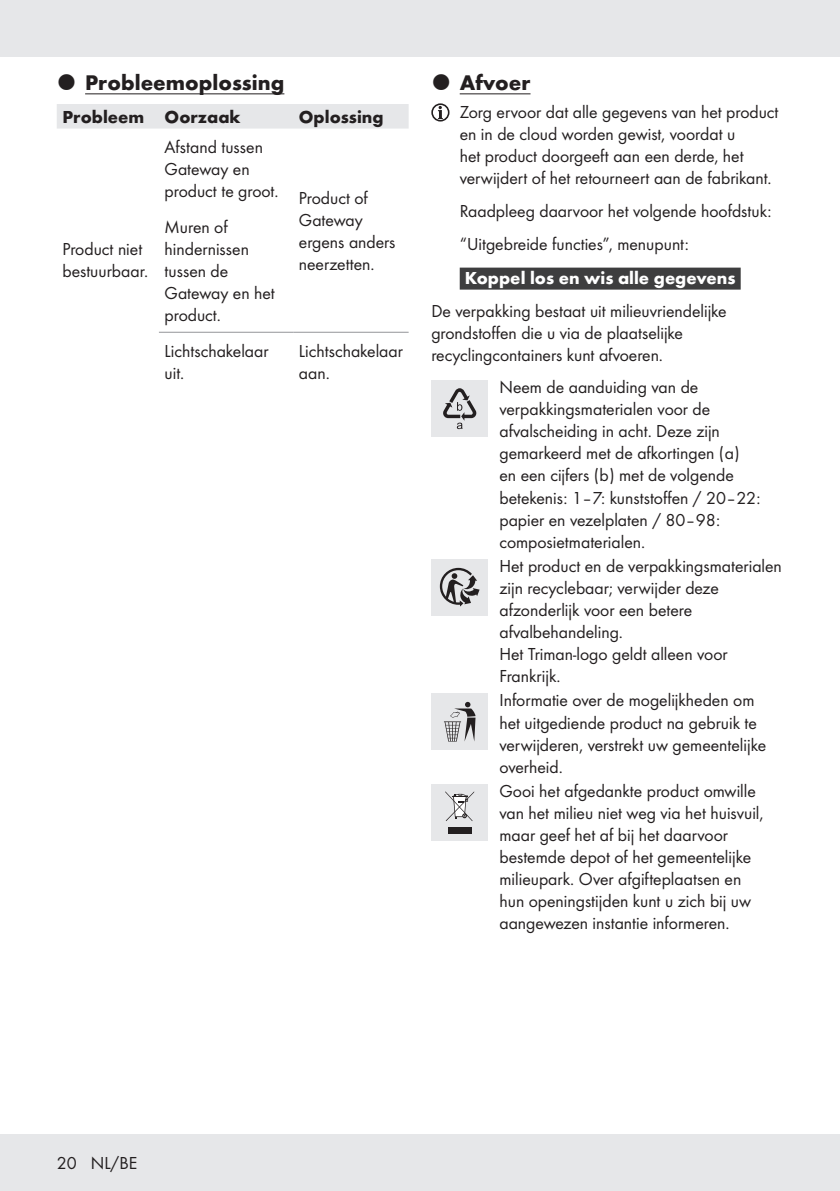
<style>
.page{position:relative;width:840px;height:1191px;background:#fff}
.page>*{position:absolute;margin:0;border:0;box-sizing:border-box;transform-origin:0 0}
.t1{font:700 22px "Futura";color:#231f20}
.Body{font:18px/22px "Futura Boo";color:#231f20}
.Indent{font:18px/22px "Futura Boo";color:#231f20}
.Indent_SB{font:18px "Futura Boo";color:#231f20}
.Indent_SB-2{font:700 18px "Futura";color:#fff}
.Headline__Table{font:700 18px "Futura";color:#231f20}
.s1{color:#3e3e3f}
</style>
<div class="page">
<div style="left:0;top:1134px;width:839px;height:57px;background:#e6e7e9"></div>
<div style="left:0;top:0;width:839px;height:57px;background:#e6e7e9"></div>
<hr style="left:85px;top:93px;width:199px;height:1px;background:#231f20">
<div style="left:57px;top:104px;width:351px;height:25px;background:#e6e7e9"></div>
<hr style="left:293px;top:332px;width:115px;height:1px;background:#939598">
<hr style="left:159px;top:332px;width:134px;height:1px;background:#939598">
<hr style="left:459px;top:93px;width:71px;height:1px;background:#231f20">
<div style="left:459px;top:268px;width:281px;height:22px;background:#3e3e3f"></div>
<svg style="left:432px;top:104px;width:16px;height:17px"></svg>
<div style="left:431px;top:103px;width:18px;height:18px;border:2px solid #231f20;border-radius:50%"></div>
<svg style="left:437px;top:106px;width:5px;height:13px"></svg>
<div style="left:431px;top:380px;width:57px;height:57px;background:#e6e7e9"></div>
<svg style="left:443px;top:388px;width:33px;height:41px"></svg>
<div style="left:431px;top:559px;width:57px;height:56px;background:#e6e7e9"></div>
<svg style="left:439px;top:568px;width:40px;height:38px"></svg>
<div style="left:431px;top:693px;width:57px;height:57px;background:#e6e7e9"></div>
<svg style="left:444px;top:702px;width:31px;height:39px"></svg>
<div style="left:431px;top:784px;width:57px;height:56px;background:#e6e7e9"></div>
<div style="left:447px;top:827px;width:24px;height:6px;background:#231f20"></div>
<svg style="left:445px;top:791px;width:29px;height:30px"></svg>
<p class="t1" style="left:85px;top:66px;width:201px">Probleemoplossing</p>
<p class="Headline__Table" style="left:62px;top:104px;width:83px">Probleem</p>
<p class="Headline__Table" style="left:164px;top:104px;width:78px">Oorzaak</p>
<p class="Headline__Table" style="left:299px;top:104px;width:86px">Oplossing</p>
<p class="Body" style="left:62px;top:237px;width:85px">Product niet bestuurbaar.</p>
<p class="Body" style="left:164px;top:135px;width:113px">Afstand tussen<br>Gateway en product te groot.</p>
<p class="Body" style="left:299px;top:186px;width:98px">Product of<br>Gateway ergens anders neerzetten.</p>
<p class="Body" style="left:164px;top:215px;width:112px">Muren of hindernissen tussen de<br>Gateway en het product.</p>
<p class="Body" style="left:164px;top:339px;width:105px">Lichtschakelaar uit.</p>
<p class="Body" style="left:299px;top:339px;width:105px">Lichtschakelaar aan.</p>
<p class="t1" style="left:459px;top:66px;width:72px">Afvoer</p>
<p class="Indent" style="left:459px;top:100px;width:320px">Zorg ervoor dat alle gegevens van het product en in de cloud worden gewist, voordat u<br>het product doorgeeft aan een derde, het verwijdert of het retourneert aan de fabrikant.</p>
<p class="Indent_SB" style="left:459px;top:198px;width:313px">Raadpleeg daarvoor het volgende hoofdstuk:</p>
<p class="Indent_SB" style="left:459px;top:232px;width:230px">“Uitgebreide functies”, menupunt:</p>
<p class="Indent_SB-2" style="left:459px;top:264px;width:282px"><span class="s1">{</span>Koppel los en wis alle gegevens<span class="s1">}</span></p>
<p class="Body" style="left:431px;top:299px;width:297px">De verpakking bestaat uit milieuvriendelijke grondstoffen die u via de plaatselijke recyclingcontainers kunt afvoeren.</p>
<p class="Body" style="left:499px;top:375px;width:262px">Neem de aanduiding van de verpakkingsmaterialen voor de afvalscheiding in acht. Deze zijn gemarkeerd met de afkortingen (a) en een cijfers (b) met de volgende betekenis: 1–7: kunststoffen / 20–22: papier en vezelplaten / 80–98: composietmaterialen.</p>
<p class="Body" style="left:499px;top:554px;width:284px">Het product en de verpakkingsmaterialen zijn recyclebaar; verwijder deze afzonderlijk voor een betere afvalbehandeling.<br>Het Triman-logo geldt alleen voor<br>Frankrijk.</p>
<p class="Body" style="left:499px;top:688px;width:268px">Informatie over de mogelijkheden om het uitgediende product na gebruik te verwijderen, verstrekt uw gemeentelijke overheid.</p>
<p class="Body" style="left:499px;top:779px;width:265px">Gooi het afgedankte product omwille van het milieu niet weg via het huisvuil, maar geef het af bij het daarvoor bestemde depot of het gemeentelijke milieupark. Over afgifteplaatsen en hun openingstijden kunt u zich bij uw aangewezen instantie informeren.</p>
<p class="Body" style="left:57px;top:1151px;width:82px">20 NL/BE</p>
</div>
